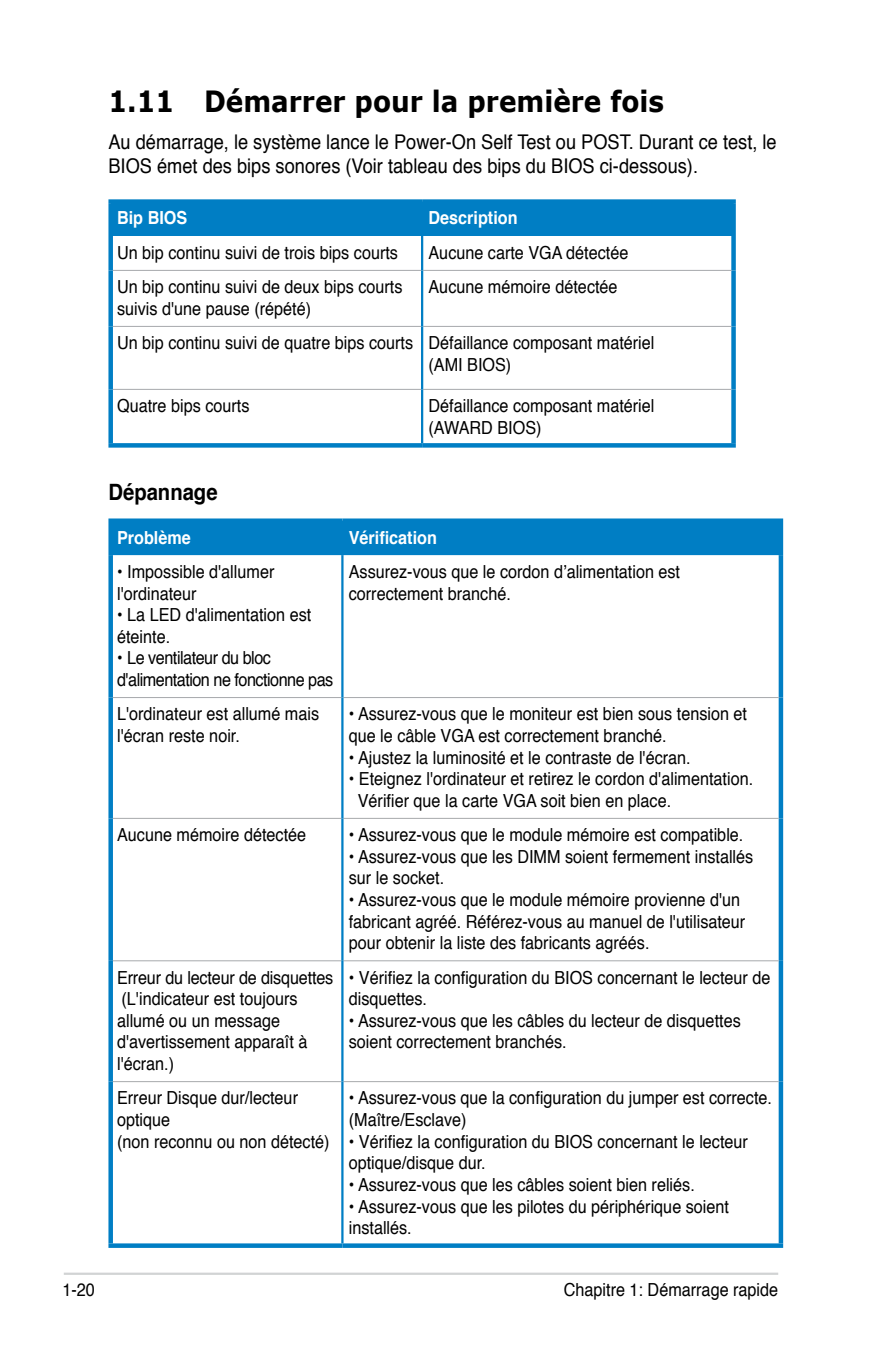
<style>
.page{position:relative;width:893px;height:1346px;background:#fff}
.page>*{position:absolute;margin:0;border:0;box-sizing:border-box;transform-origin:0 0}
.t1{font:700 29.25px "Verdana";color:#000;scale:.9 1}
.t2{font:700 22.5px "Helvetica";color:#000;scale:.9 1}
.t3{font:20.25px/24.3px "Helvetica";color:#000;scale:.9 1}
.t4{font:18px/21.6px "Helvetica";color:#000;scale:.9 1}
.t5{font:18px/21.6px "Helvetica";letter-spacing:-.03em;color:#000;scale:.9 1}
.t6{font:700 18px "Helvetica";color:#fff;scale:.9 1}
</style>
<div class="page">
<hr style="left:64px;top:1272px;width:714px;height:3px;background:#d1d3d4">
<div style="left:113px;top:204px;width:618px;height:32px;background:#007ec4"></div>
<div style="left:108px;top:199px;width:314px;height:5px;background:#007ec4"></div>
<div style="left:108px;top:204px;width:5px;height:32px;background:#007ec4"></div>
<div style="left:422px;top:199px;width:314px;height:5px;background:#007ec4"></div>
<div style="left:731px;top:204px;width:5px;height:32px;background:#007ec4"></div>
<div style="left:108px;top:236px;width:5px;height:34px;background:#007ec4"></div>
<div style="left:731px;top:236px;width:5px;height:34px;background:#007ec4"></div>
<div style="left:108px;top:270px;width:5px;height:56px;background:#007ec4"></div>
<div style="left:731px;top:270px;width:5px;height:56px;background:#007ec4"></div>
<div style="left:108px;top:326px;width:5px;height:63px;background:#007ec4"></div>
<div style="left:731px;top:326px;width:5px;height:63px;background:#007ec4"></div>
<div style="left:108px;top:389px;width:5px;height:54px;background:#007ec4"></div>
<div style="left:731px;top:389px;width:5px;height:54px;background:#007ec4"></div>
<div style="left:108px;top:443px;width:314px;height:5px;background:#007ec4"></div>
<div style="left:422px;top:443px;width:314px;height:5px;background:#007ec4"></div>
<hr style="left:113px;top:270px;width:308px;height:1px;background:#a7a9ac">
<hr style="left:423px;top:270px;width:308px;height:1px;background:#a7a9ac">
<hr style="left:113px;top:326px;width:308px;height:1px;background:#a7a9ac">
<hr style="left:423px;top:326px;width:308px;height:1px;background:#a7a9ac">
<hr style="left:113px;top:389px;width:308px;height:1px;background:#a7a9ac">
<hr style="left:423px;top:389px;width:308px;height:1px;background:#a7a9ac">
<hr style="left:421px;top:204px;width:2px;height:32px;background:#007ec4">
<hr style="left:421px;top:236px;width:2px;height:34px;background:#007ec4">
<hr style="left:421px;top:270px;width:2px;height:56px;background:#007ec4">
<hr style="left:421px;top:326px;width:2px;height:63px;background:#007ec4">
<hr style="left:421px;top:389px;width:2px;height:54px;background:#007ec4">
<div style="left:113px;top:523px;width:666px;height:32px;background:#007ec4"></div>
<div style="left:108px;top:518px;width:234px;height:5px;background:#007ec4"></div>
<div style="left:108px;top:523px;width:5px;height:32px;background:#007ec4"></div>
<div style="left:342px;top:518px;width:441px;height:5px;background:#007ec4"></div>
<hr style="left:779px;top:523px;width:4px;height:32px;background:#007ec4">
<div style="left:108px;top:555px;width:5px;height:142px;background:#007ec4"></div>
<hr style="left:779px;top:555px;width:4px;height:142px;background:#007ec4">
<div style="left:108px;top:697px;width:5px;height:121px;background:#007ec4"></div>
<hr style="left:779px;top:697px;width:4px;height:121px;background:#007ec4">
<div style="left:108px;top:818px;width:5px;height:143px;background:#007ec4"></div>
<hr style="left:779px;top:818px;width:4px;height:143px;background:#007ec4">
<div style="left:108px;top:961px;width:5px;height:120px;background:#007ec4"></div>
<hr style="left:779px;top:961px;width:4px;height:120px;background:#007ec4">
<div style="left:108px;top:1081px;width:5px;height:162px;background:#007ec4"></div>
<hr style="left:779px;top:1081px;width:4px;height:162px;background:#007ec4">
<div style="left:108px;top:1243px;width:234px;height:5px;background:#007ec4"></div>
<div style="left:342px;top:1243px;width:441px;height:5px;background:#007ec4"></div>
<hr style="left:113px;top:697px;width:228px;height:1px;background:#a7a9ac">
<hr style="left:344px;top:697px;width:435px;height:1px;background:#a7a9ac">
<hr style="left:113px;top:818px;width:228px;height:1px;background:#a7a9ac">
<hr style="left:344px;top:818px;width:435px;height:1px;background:#a7a9ac">
<hr style="left:113px;top:960px;width:228px;height:1px;background:#a7a9ac">
<hr style="left:344px;top:960px;width:435px;height:1px;background:#a7a9ac">
<hr style="left:113px;top:1081px;width:228px;height:1px;background:#a7a9ac">
<hr style="left:344px;top:1081px;width:435px;height:1px;background:#a7a9ac">
<hr style="left:341px;top:523px;width:3px;height:32px;background:#007ec4">
<hr style="left:341px;top:555px;width:3px;height:142px;background:#007ec4">
<hr style="left:341px;top:697px;width:3px;height:121px;background:#007ec4">
<hr style="left:341px;top:818px;width:3px;height:143px;background:#007ec4">
<hr style="left:341px;top:961px;width:3px;height:120px;background:#007ec4">
<hr style="left:341px;top:1081px;width:3px;height:162px;background:#007ec4">
<h1 class="t1" style="left:108px;top:82px;width:619px">1.11 Démarrer pour la première fois</h1>
<p class="t3" style="left:108px;top:129px;width:744px">Au démarrage, le système lance le Power-On Self Test ou POST. Durant ce test, le<br>BIOS émet des bips sonores (Voir tableau des bips du BIOS ci-dessous).</p>
<p class="t6" style="left:117px;top:202px;width:80px">Bip BIOS</p>
<p class="t6" style="left:428px;top:202px;width:101px">Description</p>
<p class="t4" style="left:117px;top:241px;width:314px">Un bip continu suivi de trois bips courts</p>
<p class="t4" style="left:428px;top:241px;width:224px">Aucune carte VGA détectée</p>
<p class="t4" style="left:117px;top:276px;width:319px">Un bip continu suivi de deux bips courts suivis d'une pause (répété)</p>
<p class="t4" style="left:428px;top:276px;width:212px">Aucune mémoire détectée</p>
<p class="t4" style="left:428px;top:332px;width:253px;text-indent:-311px">Un bip continu suivi de quatre bips courts Défaillance composant matériel (AMI BIOS)</p>
<p class="t4" style="left:117px;top:395px;width:149px">Quatre bips courts</p>
<p class="t4" style="left:428px;top:395px;width:253px">Défaillance composant matériel (AWARD BIOS)</p>
<p class="t2" style="left:108px;top:472px;width:123px">Dépannage</p>
<p class="t6" style="left:117px;top:521px;width:84px">Problème</p>
<p class="t6" style="left:349px;top:521px;width:100px">Vérification</p>
<p class="t4" style="left:117px;top:560px;width:176px">• Impossible d'allumer l'ordinateur</p>
<p class="t4" style="left:117px;top:603px;width:217px">• La LED d'alimentation est éteinte.</p>
<p class="t5" style="left:117px;top:647px;width:242px">• Le ventilateur du bloc d'alimentation ne fonctionne pas</p>
<p class="t4" style="left:349px;top:560px;width:370px">Assurez-vous que le cordon d’alimentation est correctement branché.</p>
<p class="t4" style="left:117px;top:703px;width:226px">L'ordinateur est allumé mais l'écran reste noir.</p>
<p class="t4" style="left:349px;top:703px;width:444px">• Assurez-vous que le moniteur est bien sous tension et que le câble VGA est correctement branché.</p>
<p class="t4" style="left:349px;top:746px;width:381px">• Ajustez la luminosité et le contraste de l'écran.</p>
<p class="t4" style="left:358px;top:767px;width:441px;text-indent:-9px">• Eteignez l'ordinateur et retirez le cordon d'alimentation.<br>Vérifier que la carte VGA soit bien en place.</p>
<p class="t4" style="left:117px;top:823px;width:212px">Aucune mémoire détectée</p>
<p class="t4" style="left:349px;top:823px;width:440px">• Assurez-vous que le module mémoire est compatible.</p>
<p class="t4" style="left:349px;top:845px;width:451px">• Assurez-vous que les DIMM soient fermement installés sur le socket.</p>
<p class="t4" style="left:349px;top:888px;width:442px">• Assurez-vous que le module mémoire provienne d'un fabricant agréé. Référez-vous au manuel de l'utilisateur pour obtenir la liste des fabricants agréés.</p>
<p class="t4" style="left:117px;top:966px;width:242px">Erreur du lecteur de disquettes (L'indicateur est toujours allumé ou un message d'avertissement apparaît à l'écran.)</p>
<p class="t4" style="left:349px;top:966px;width:470px">• Vérifiez la configuration du BIOS concernant le lecteur de disquettes.</p>
<p class="t4" style="left:349px;top:1009px;width:437px">• Assurez-vous que les câbles du lecteur de disquettes soient correctement branchés.</p>
<p class="t4" style="left:117px;top:1087px;width:238px">Erreur Disque dur/lecteur optique<br>(non reconnu ou non détecté)</p>
<p class="t4" style="left:349px;top:1087px;width:472px">• Assurez-vous que la configuration du jumper est correcte. (Maître/Esclave)</p>
<p class="t4" style="left:349px;top:1130px;width:445px">• Vérifiez la configuration du BIOS concernant le lecteur optique/disque dur.</p>
<p class="t4" style="left:349px;top:1173px;width:386px">• Assurez-vous que les câbles soient bien reliés.</p>
<p class="t4" style="left:349px;top:1195px;width:424px">• Assurez-vous que les pilotes du périphérique soient installés.</p>
<p class="t4" style="left:63px;top:1278px;width:38px">1-20</p>
<p class="t4" style="left:564px;top:1278px;width:240px">Chapitre 1: Démarrage rapide</p>
</div>
